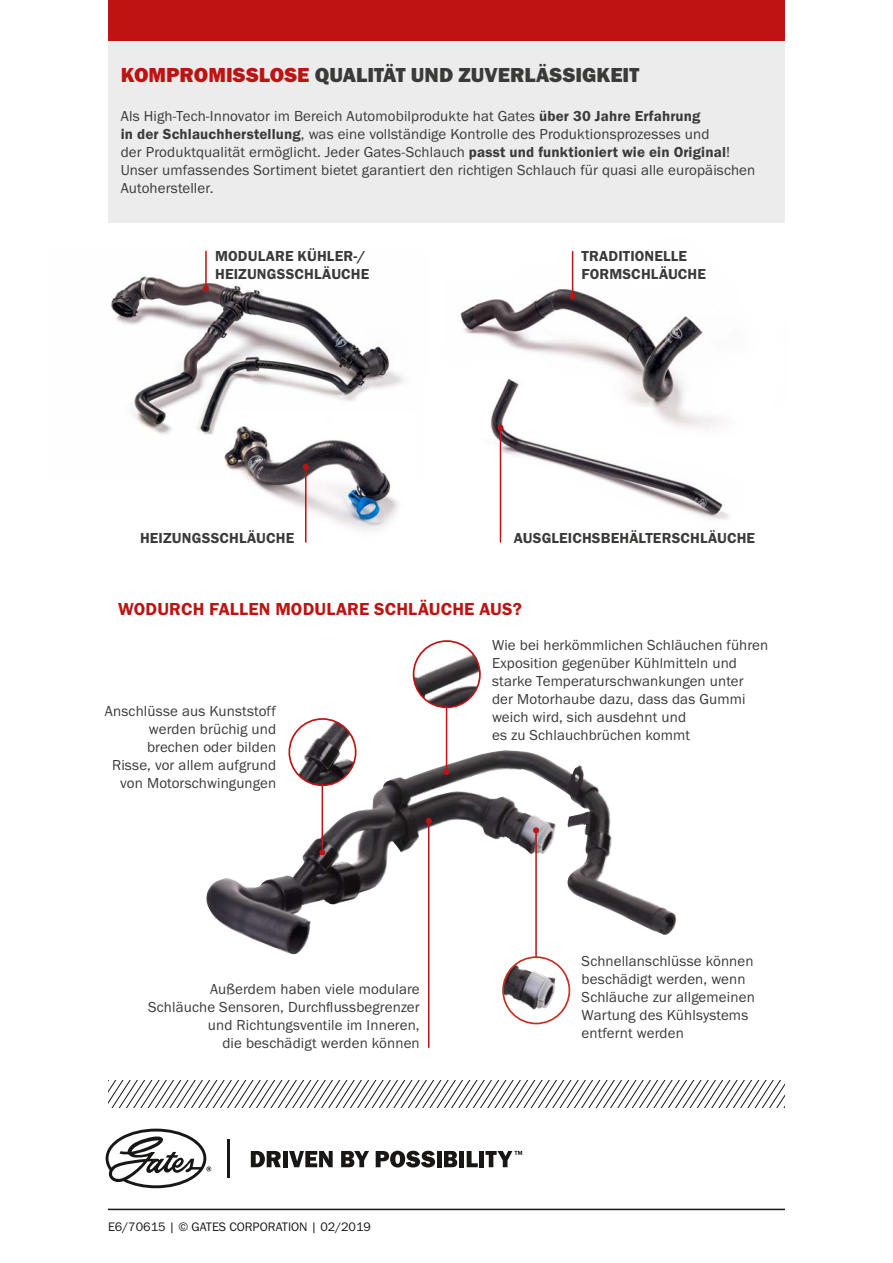
<style>
.page{position:relative;width:893px;height:1263px;background:#fff}
.page>*{position:absolute;margin:0;border:0;box-sizing:border-box;transform-origin:0 0}
.BODY_-_Title{font:21px "Franklin Gothic URW Hea";color:#3a3a39}
.BODY_-_Title_Red{font:18px "Franklin Gothic URW Dem";letter-spacing:.01em;color:#bd1312}
.BODY_-_Copy{font:15px/18px "Franklin Gothic URW Boo";letter-spacing:.01em;color:#3a3a39}
.BODY_-__Subtitle_-_R{font:15px/18px "Franklin Gothic URW Dem";letter-spacing:.01em;color:#3a3a39}
.BODY_-_Footer{font:12.75px "Franklin Gothic URW Boo";color:#181716}
.s1{color:#bd1312}
.s2{font-family:"Franklin Gothic URW Dem"}
</style>
<div class="page">
<hr style="left:227px;top:1139px;width:3px;height:39px;background:#181716">
<svg style="left:251px;top:1151px;width:30px;height:16px"></svg>
<div style="left:283px;top:1151px;width:5px;height:16px;background:#181716"></div>
<svg style="left:289px;top:1151px;width:44px;height:16px"></svg>
<svg style="left:341px;top:1151px;width:28px;height:16px"></svg>
<svg style="left:376px;top:1151px;width:59px;height:16px"></svg>
<div style="left:437px;top:1151px;width:5px;height:16px;background:#181716"></div>
<svg style="left:444px;top:1151px;width:13px;height:16px"></svg>
<div style="left:459px;top:1151px;width:5px;height:16px;background:#181716"></div>
<svg style="left:467px;top:1151px;width:11px;height:16px"></svg>
<div style="left:479px;top:1151px;width:5px;height:16px;background:#181716"></div>
<svg style="left:485px;top:1151px;width:37px;height:16px"></svg>
<svg style="left:106px;top:1128px;width:105px;height:60px"></svg>
<hr style="left:108px;top:1209px;width:677px;height:1px;background:#181716">
<svg style="left:108px;top:1080px;width:677px;height:27px"></svg>
<img style="left:206px;top:754px;width:355px;height:200px">
<img style="left:414px;top:641px;width:66px;height:66px;border-radius:33px">
<div style="left:413px;top:640px;width:68px;height:68px;border:2px solid #bd1312;border-radius:50%"></div>
<img style="left:289px;top:719px;width:67px;height:66px;border-radius:33px">
<div style="left:288px;top:718px;width:68px;height:68px;border:2px solid #bd1312;border-radius:50%"></div>
<img style="left:503px;top:957px;width:66px;height:66px;border-radius:33px">
<div style="left:502px;top:956px;width:68px;height:68px;border:2px solid #c43122;border-radius:50%"></div>
<hr style="left:535px;top:830px;width:2px;height:127px;background:#bd1312">
<svg style="left:533px;top:827px;width:6px;height:6px"></svg>
<hr style="left:446px;top:706px;width:1px;height:66px;background:#bd1312">
<svg style="left:444px;top:769px;width:6px;height:6px"></svg>
<hr style="left:322px;top:784px;width:1px;height:68px;background:#bd1312">
<svg style="left:319px;top:849px;width:6px;height:6px"></svg>
<img style="left:460px;top:251px;width:243px;height:125px">
<img style="left:111px;top:276px;width:293px;height:159px">
<img style="left:224px;top:413px;width:180px;height:129px">
<img style="left:490px;top:376px;width:239px;height:167px">
<hr style="left:428px;top:821px;width:1px;height:227px;background:#bd1312">
<svg style="left:426px;top:818px;width:6px;height:6px"></svg>
<div style="left:108px;top:40px;width:677px;height:183px;background:#ececec"></div>
<hr style="left:205px;top:251px;width:2px;height:37px;background:#bd1312">
<svg style="left:203px;top:285px;width:6px;height:6px"></svg>
<hr style="left:572px;top:251px;width:1px;height:45px;background:#bd1312">
<svg style="left:570px;top:293px;width:6px;height:6px"></svg>
<hr style="left:305px;top:467px;width:1px;height:75px;background:#bd1312">
<svg style="left:303px;top:464px;width:6px;height:6px"></svg>
<hr style="left:500px;top:428px;width:1px;height:114px;background:#bd1312">
<svg style="left:497px;top:425px;width:6px;height:6px"></svg>
<div style="left:108px;top:0;width:677px;height:40px;background:#bd1312"></div>
<p class="BODY_-_Title" style="left:121px;top:61px;width:520px"><span class="s1">KOMPROMISSLOSE</span> QUALITÄT UND ZUVERLÄSSIGKEIT</p>
<p class="BODY_-_Copy" style="left:121px;top:106px;width:636px">Als High-Tech-Innovator im Bereich Automobilprodukte hat Gates <span class="s2">über 30 Jahre Erfahrung<br>in der Schlauchherstellung</span>, was eine vollständige Kontrolle des Produktionsprozesses und<br>der Produktqualität ermöglicht. Jeder Gates-Schlauch <span class="s2">passt und funktioniert wie ein Original</span>!<br>Unser umfassendes Sortiment bietet garantiert den richtigen Schlauch für quasi alle europäischen Autohersteller.</p>
<p class="BODY_-__Subtitle_-_R" style="left:215px;top:247px;width:156px">MODULARE KÜHLER-/<br>HEIZUNGSSCHLÄUCHE</p>
<p class="BODY_-__Subtitle_-_R" style="left:581px;top:247px;width:126px">TRADITIONELLE<br>FORMSCHLÄUCHE</p>
<p class="BODY_-__Subtitle_-_R" style="left:140px;top:528px;width:156px">HEIZUNGSSCHLÄUCHE</p>
<p class="BODY_-__Subtitle_-_R" style="left:514px;top:528px;width:243px">AUSGLEICHSBEHÄLTERSCHLÄUCHE</p>
<p class="BODY_-_Title_Red" style="left:118px;top:598px;width:405px">WODURCH FALLEN MODULARE SCHLÄUCHE AUS?</p>
<p class="BODY_-_Copy" style="left:492px;top:636px;width:278px">Wie bei herkömmlichen Schläuchen führen Exposition gegenüber Kühlmitteln und starke Temperaturschwankungen unter der Motorhaube dazu, dass das Gummi weich wird, sich ausdehnt und<br>es zu Schlauchbrüchen kommt</p>
<p class="BODY_-_Copy" style="left:105px;top:702px;width:173px;text-align:right">Anschlüsse aus Kunststoff werden brüchig und brechen oder bilden<br>Risse, vor allem aufgrund von Motorschwingungen</p>
<p class="BODY_-_Copy" style="left:148px;top:979px;width:273px;text-align:right">Außerdem haben viele modulare Schläuche Sensoren, Durchflussbegrenzer und Richtungsventile im Inneren,<br>die beschädigt werden können</p>
<p class="BODY_-_Footer" style="left:108px;top:1219px;width:265px">E6/70615 | © GATES CORPORATION | 02/2019</p>
<p class="BODY_-_Copy" style="left:582px;top:952px;width:175px">Schnellanschlüsse können beschädigt werden, wenn<br>Schläuche zur allgemeinen<br>Wartung des Kühlsystems entfernt werden</p>
</div>
